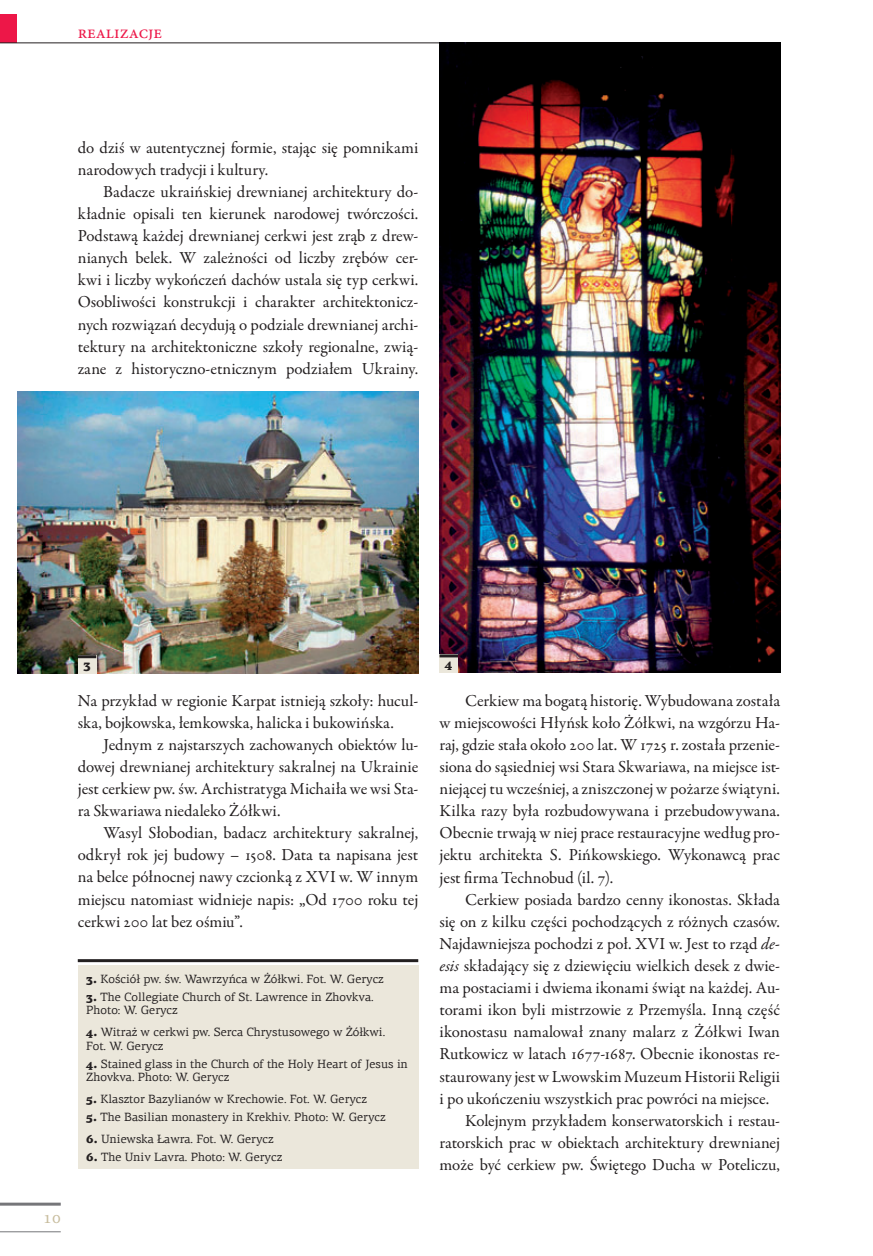
<style>
.page{position:relative;width:873px;height:1256px;background:#fff}
.page>*{position:absolute;margin:0;border:0;box-sizing:border-box;transform-origin:0 0}
.t1{font:18px "Minion Pro";color:#ed1748}
.t2{font:18px "Minion Pro";color:#c8bd9e}
.t3{font:16.8px/22px "Garamond Premr Pro";color:#231f20;text-align:justify}
.t4{font:16.8px "Garamond Premr Pro";letter-spacing:-.02em;color:#231f20}
.t5{font:900 12.75px "PF Agora Serif Pro";color:#231f20}
.t6{font:12px/13.5px "PF Agora Serif Pro";color:#231f20}
.s1{font-style:italic}
.s2{font-weight:900}
</style>
<div class="page">
<div style="left:0;top:14px;width:17px;height:29px;background:#ed1748"></div>
<hr style="left:0;top:1202px;width:61px;height:3px;background:#757679">
<hr style="left:0;top:1231px;width:61px;height:1px;background:#757679">
<hr style="left:0;top:43px;width:779px;height:1px;background:#231f20">
<img style="left:17px;top:391px;width:401px;height:282px">
<div style="left:78px;top:655px;width:18px;height:18px;background:#ebe7db"></div>
<hr style="left:78px;top:655px;width:18px;height:3px;background:#231f20">
<img style="left:439px;top:43px;width:340px;height:629px">
<div style="left:439px;top:654px;width:19px;height:18px;background:#ebe7db"></div>
<hr style="left:439px;top:654px;width:19px;height:3px;background:#231f20">
<div style="left:78px;top:965px;width:340px;height:204px;background:#ebe7db"></div>
<hr style="left:78px;top:959px;width:340px;height:3px;background:#231f20">
<p class="t1" style="left:78px;top:20px;width:86px">realizacje</p>
<p class="t3" style="left:78px;top:137px;width:342px">do dziś w autentycznej formie, stając się pomnikami narodowych tradycji i kultury.</p>
<p class="t3" style="left:78px;top:181px;width:342px;text-indent:25px">Badacze ukraińskiej drewnianej architektury do&shy;kładnie opisali ten kierunek narodowej twórczości.<br>Podstawą każdej drewnianej cerkwi jest zrąb z drew&shy;nianych belek. W zależności od liczby zrębów cer&shy;kwi i liczby wykończeń dachów ustala się typ cerkwi.<br>Osobliwości konstrukcji i charakter architektonicz&shy;nych rozwiązań decydują o podziale drewnianej archi&shy;tektury na architektoniczne szkoły regionalne, zwią&shy;zane z historyczno-etnicznym podziałem Ukrainy.</p>
<p class="t2" style="left:43px;top:1204px;width:19px">10</p>
<p class="t5" style="left:83px;top:656px;width:9px">3</p>
<p class="t5" style="left:444px;top:655px;width:9px">4</p>
<p class="t3" style="left:439px;top:689px;width:342px;text-indent:26px">Cerkiew ma bogatą historię. Wybudowana została w miejscowości Hłyńsk koło Żółkwi, na wzgórzu Ha&shy;raj, gdzie stała około 200 lat. W 1725 r. została przenie&shy;siona do sąsiedniej wsi Stara Skwariawa, na miejsce ist&shy;niejącej tu wcześniej, a zniszczonej w pożarze świątyni.<br>Kilka razy była rozbudowywana i przebudowywana.<br>Obecnie trwają w niej prace restauracyjne według pro&shy;jektu architekta S. Pińkowskiego. Wykonawcą prac jest firma Technobud (il. 7).</p>
<p class="t3" style="left:465px;top:888px;width:316px">Cerkiew posiada bardzo cenny ikonostas. Składa</p>
<p class="t3" style="left:439px;top:910px;width:342px">się on z kilku części pochodzących z różnych czasów.</p>
<p class="t3" style="left:439px;top:933px;width:342px">Najdawniejsza pochodzi z poł. XVI w. Jest to rząd <span class="s1">de-</span></p>
<p class="t3" style="left:439px;top:955px;width:342px"><span class="s1">esis</span> składający się z dziewięciu wielkich desek z dwie-</p>
<p class="t3" style="left:439px;top:977px;width:342px">ma postaciami i dwiema ikonami świąt na każdej. Au-</p>
<p class="t3" style="left:439px;top:999px;width:342px">torami ikon byli mistrzowie z Przemyśla. Inną część</p>
<p class="t3" style="left:439px;top:1021px;width:342px">ikonostasu namalował znany malarz z Żółkwi Iwan</p>
<p class="t4" style="left:439px;top:1044px;width:342px">Rutkowicz w latach 1677-1687. Obecnie ikonostas re-</p>
<p class="t3" style="left:439px;top:1065px;width:342px">staurowany jest wLwowskim Muzeum Historii Religii</p>
<p class="t3" style="left:439px;top:1087px;width:331px">i po ukończeniu wszystkich prac powróci na miejsce.</p>
<p class="t3" style="left:465px;top:1109px;width:316px">Kolejnym przykładem konserwatorskich i restau-</p>
<p class="t3" style="left:439px;top:1132px;width:342px">ratorskich prac w obiektach architektury drewnianej</p>
<p class="t3" style="left:439px;top:1154px;width:342px">może być cerkiew pw. Świętego Ducha w Poteliczu,</p>
<p class="t3" style="left:78px;top:689px;width:342px">Na przykład w regionie Karpat istnieją szkoły: hucul&shy;ska, bojkowska, łemkowska, halicka i bukowińska.</p>
<p class="t3" style="left:78px;top:734px;width:342px;text-indent:26px">Jednym z najstarszych zachowanych obiektów lu&shy;dowej drewnianej architektury sakralnej na Ukrainie jest cerkiew pw. św. Archistratyga Michaiła we wsi Sta&shy;ra Skwariawa niedaleko Żółkwi.</p>
<p class="t3" style="left:78px;top:822px;width:342px;text-indent:26px">Wasyl Słobodian, badacz architektury sakralnej, odkrył rok jej budowy – 1508. Data ta napisana jest na belce północnej nawy czcionką z XVI w. W innym miejscu natomiast widnieje napis: „Od 1700 roku tej cerkwi 200 lat bez ośmiu”.</p>
<p class="t6" style="left:86px;top:972px;width:299px"><span class="s2">3.</span> Kościół pw. św. Wawrzyńca w Żółkwi. Fot. W. Gerycz</p>
<p class="t6" style="left:86px;top:990px;width:289px"><span class="s2">3.</span> The Collegiate Church of St. Lawrence in Zhovkva.<br>Photo: W. Gerycz</p>
<p class="t6" style="left:86px;top:1025px;width:300px"><span class="s2">4.</span> Witraż w cerkwi pw. Serca Chrystusowego w Żółkwi.<br>Fot. W. Gerycz</p>
<p class="t6" style="left:86px;top:1056px;width:323px"><span class="s2">4.</span> Stained glass in the Church of the Holy Heart of Jesus in<br>Zhovkva. Photo: W. Gerycz</p>
<p class="t6" style="left:86px;top:1092px;width:282px"><span class="s2">5.</span> Klasztor Bazylianów w Krechowie. Fot. W. Gerycz</p>
<p class="t6" style="left:86px;top:1110px;width:301px"><span class="s2">5.</span> The Basilian monastery in Krekhiv. Photo: W. Gerycz</p>
<p class="t6" style="left:86px;top:1132px;width:189px"><span class="s2">6.</span> Uniewska Ławra. Fot. W. Gerycz</p>
<p class="t6" style="left:86px;top:1149px;width:197px"><span class="s2">6.</span> The Univ Lavra. Photo: W. Gerycz</p>
</div>
